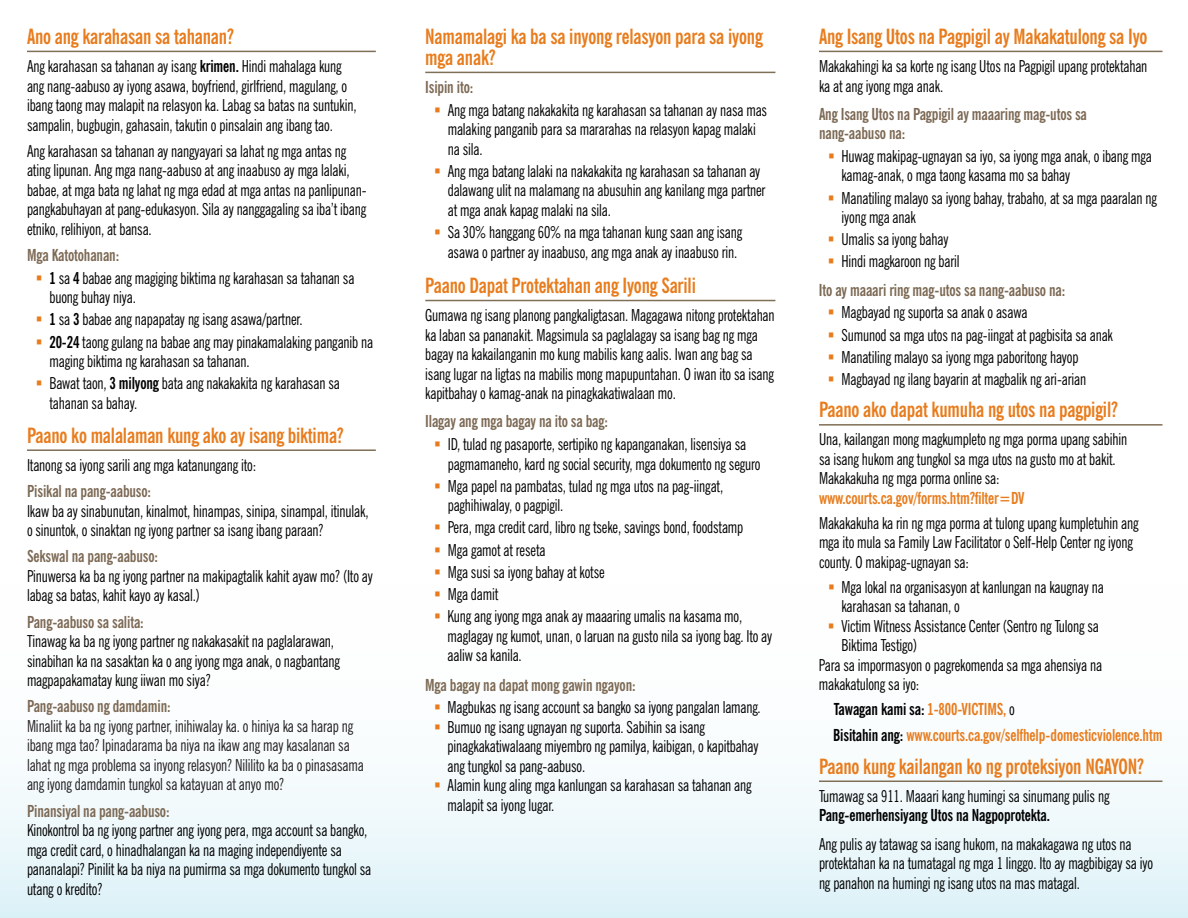
<style>
.page{position:relative;width:1188px;height:918px;background:#fff}
.page>*{position:absolute;margin:0;border:0;box-sizing:border-box;transform-origin:0 0}
.t1{font:700 condensed 21px/21px "News Gothic BT";letter-spacing:-.01em;color:#e87c1d;scale:.9 1}
.t2{font:condensed 16.5px/19.5px "News Gothic BT";letter-spacing:-.01em;color:#000;scale:.9 1}
.t3{font:700 condensed 16.5px/19.5px "News Gothic BT";letter-spacing:-.01em;color:#7c6954;scale:.9 1}
.t4{font:condensed 16.5px/19.5px "News Gothic BT";letter-spacing:-.01em;color:#231f20;scale:.9 1}
.t5{font:700 condensed 16.5px/26.2px "News Gothic BT";letter-spacing:-.01em;color:#e87c1d;scale:.9 1}
.t6{font:700 condensed 16.5px "News Gothic BT";letter-spacing:-.01em;color:#000;scale:.9 1}
.s1{font-weight:700}
.s2{color:#e87c1d}
.s3{font-weight:400;color:#000}
.s4{color:#000}
</style>
<div class="page">
<div style="left:0;top:443px;width:1188px;height:475px;background:linear-gradient(to bottom,#fff,#e8f6fa)"></div>
<hr style="left:425px;top:72px;width:350px;height:1px;background:#806f57">
<hr style="left:425px;top:300px;width:350px;height:1px;background:#806f57">
<hr style="left:819px;top:51px;width:343px;height:1px;background:#806f57">
<hr style="left:819px;top:424px;width:343px;height:2px;background:#806f57">
<hr style="left:819px;top:781px;width:343px;height:1px;background:#806f57">
<hr style="left:27px;top:51px;width:349px;height:1px;background:#806f57">
<hr style="left:27px;top:449px;width:349px;height:2px;background:#806f57">
<p class="t1" style="left:27px;top:26px;width:231px">Ano ang karahasan sa tahanan?</p>
<p class="t2" style="left:27px;top:56px;width:368px">Ang karahasan sa tahanan ay isang <span class="s1">krimen.</span> Hindi mahalaga kung ang nang-aabuso ay iyong asawa, boyfriend, girlfriend, magulang, o ibang taong may malapit na relasyon ka. Labag sa batas na suntukin, sampalin, bugbugin, gahasain, takutin o pinsalain ang ibang tao.</p>
<p class="t2" style="left:27px;top:141px;width:379px">Ang karahasan sa tahanan ay nangyayari sa lahat ng mga antas ng ating lipunan. Ang mga nang-aabuso at ang inaabuso ay mga lalaki, babae, at mga bata ng lahat ng mga edad at mga antas na panlipunan&shy;pangkabuhayan at pang-edukasyon. Sila ay nanggagaling sa iba’t ibang etniko, relihiyon, at bansa.</p>
<p class="t3" style="left:27px;top:245px;width:104px">Mga Katotohanan:</p>
<p class="t2" style="left:49px;top:268px;width:340px;text-indent:-13px"><span class="s2">▪</span> <span class="s1">1</span> sa <span class="s1">4</span> babae ang magiging biktima ng karahasan sa tahanan sa buong buhay niya.</p>
<p class="t2" style="left:36px;top:310px;width:298px"><span class="s2">▪</span> <span class="s1">1</span> sa <span class="s1">3</span> babae ang napapatay ng isang asawa/partner.</p>
<p class="t2" style="left:49px;top:332px;width:361px;text-indent:-13px"><span class="s2">▪</span> <span class="s1">20-24</span> taong gulang na babae ang may pinakamalaking panganib na maging biktima ng karahasan sa tahanan.</p>
<p class="t2" style="left:49px;top:374px;width:324px;text-indent:-13px"><span class="s2">▪</span> Bawat taon, <span class="s1">3 milyong</span> bata ang nakakakita ng karahasan sa tahanan sa bahay.</p>
<p class="t1" style="left:27px;top:424px;width:353px">Paano ko malalaman kung ako ay isang biktima?</p>
<p class="t2" style="left:27px;top:455px;width:256px">Itanong sa iyong sarili ang mga katanungang ito:</p>
<p class="t3" style="left:27px;top:481px;width:139px">Pisikal na pang-aabuso:</p>
<p class="t2" style="left:27px;top:501px;width:381px">Ikaw ba ay sinabunutan, kinalmot, hinampas, sinipa, sinampal, itinulak, o sinuntok, o sinaktan ng iyong partner sa isang ibang paraan?</p>
<p class="t3" style="left:27px;top:547px;width:147px">Sekswal na pang-aabuso:</p>
<p class="t2" style="left:27px;top:566px;width:386px">Pinuwersa ka ba ng iyong partner na makipagtalik kahit ayaw mo? (Ito ay labag sa batas, kahit kayo ay kasal.)</p>
<p class="t3" style="left:27px;top:612px;width:131px">Pang-aabuso sa salita:</p>
<p class="t2" style="left:27px;top:631px;width:349px">Tinawag ka ba ng iyong partner ng nakakasakit na paglalarawan, sinabihan ka na sasaktan ka o ang iyong mga anak, o nagbantang magpapakamatay kung iiwan mo siya?</p>
<p class="t3" style="left:27px;top:697px;width:161px">Pang-aabuso ng damdamin:</p>
<p class="t4" style="left:27px;top:716px;width:376px">Minaliit ka ba ng iyong partner, inihiwalay ka. o hiniya ka sa harap ng ibang mga tao? Ipinadarama ba niya na ikaw ang may kasalanan sa lahat ng mga problema sa inyong relasyon? Nililito ka ba o pinasasama ang iyong damdamin tungkol sa katayuan at anyo mo?</p>
<p class="t3" style="left:27px;top:801px;width:160px">Pinansiyal na pang-aabuso:</p>
<p class="t2" style="left:27px;top:820px;width:384px">Kinokontrol ba ng iyong partner ang iyong pera, mga account sa bangko, mga credit card, o hinadhalangan ka na maging independiyente sa pananalapi? Pinilit ka ba niya na pumirma sa mga dokumento tungkol sa utang o kredito?</p>
<p class="t1" style="left:425px;top:26px;width:377px">Namamalagi ka ba sa inyong relasyon para sa iyong mga anak?</p>
<p class="t3" style="left:425px;top:77px;width:55px">Isipin ito:</p>
<p class="t2" style="left:448px;top:100px;width:356px;text-indent:-13px"><span class="s2">▪</span> Ang mga batang nakakakita ng karahasan sa tahanan ay nasa mas malaking panganib para sa mararahas na relasyon kapag malaki na sila.</p>
<p class="t2" style="left:448px;top:161px;width:355px;text-indent:-13px"><span class="s2">▪</span> Ang mga batang lalaki na nakakakita ng karahasan sa tahanan ay dalawang ulit na malamang na abusuhin ang kanilang mga partner at mga anak kapag malaki na sila.</p>
<p class="t2" style="left:434px;top:222px;width:344px;text-align:center"><span class="s2">▪</span> Sa 30% hanggang 60% na mga tahanan kung saan ang isang asawa o partner ay inaabuso, ang mga anak ay inaabuso rin.</p>
<p class="t1" style="left:425px;top:275px;width:302px">Paano Dapat Protektahan ang Iyong Sarili</p>
<p class="t2" style="left:425px;top:305px;width:390px">Gumawa ng isang planong pangkaligtasan. Magagawa nitong protektahan ka laban sa pananakit. Magsimula sa paglalagay sa isang bag ng mga bagay na kakailanganin mo kung mabilis kang aalis. Iwan ang bag sa isang lugar na ligtas na mabilis mong mapupuntahan. O iwan ito sa isang kapitbahay o kamag-anak na pinagkakatiwalaan mo.</p>
<p class="t3" style="left:425px;top:411px;width:204px">Ilagay ang mga bagay na ito sa bag:</p>
<p class="t2" style="left:448px;top:434px;width:349px;text-indent:-13px"><span class="s2">▪</span> ID, tulad ng pasaporte, sertipiko ng kapanganakan, lisensiya sa pagmamaneho, kard ng social security, mga dokumento ng seguro</p>
<p class="t2" style="left:448px;top:476px;width:308px;text-indent:-13px"><span class="s2">▪</span> Mga papel na pambatas, tulad ng mga utos na pag-iingat, paghihiwalay, o pagpigil.</p>
<p class="t2" style="left:434px;top:518px;width:345px"><span class="s2">▪</span> Pera, mga credit card, libro ng tseke, savings bond, foodstamp</p>
<p class="t2" style="left:434px;top:540px;width:125px"><span class="s2">▪</span> Mga gamot at reseta</p>
<p class="t2" style="left:434px;top:562px;width:191px"><span class="s2">▪</span> Mga susi sa iyong bahay at kotse</p>
<p class="t2" style="left:434px;top:584px;width:73px"><span class="s2">▪</span> Mga damit</p>
<p class="t2" style="left:448px;top:606px;width:362px;text-indent:-13px"><span class="s2">▪</span> Kung ang iyong mga anak ay maaaring umalis na kasama mo, maglagay ng kumot, unan, o laruan na gusto nila sa iyong bag. Ito ay aaliw sa kanila.</p>
<p class="t3" style="left:425px;top:675px;width:235px">Mga bagay na dapat mong gawin ngayon:</p>
<p class="t2" style="left:434px;top:698px;width:364px"><span class="s2">▪</span> Magbukas ng isang account sa bangko sa iyong pangalan lamang.</p>
<p class="t2" style="left:448px;top:717px;width:347px;text-indent:-13px"><span class="s2">▪</span> Bumuo ng isang ugnayan ng suporta. Sabihin sa isang pinagkakatiwalaang miyembro ng pamilya, kaibigan, o kapitbahay ang tungkol sa pang-aabuso.</p>
<p class="t2" style="left:448px;top:776px;width:339px;text-indent:-13px"><span class="s2">▪</span> Alamin kung aling mga kanlungan sa karahasan sa tahanan ang malapit sa iyong lugar.</p>
<p class="t1" style="left:819px;top:26px;width:367px">Ang Isang Utos na Pagpigil ay Makakatulong sa Iyo</p>
<p class="t2" style="left:819px;top:56px;width:366px">Makakahingi ka sa korte ng isang Utos na Pagpigil upang protektahan ka at ang iyong mga anak.</p>
<p class="t3" style="left:819px;top:104px;width:299px">Ang Isang Utos na Pagpigil ay maaaring mag-utos sa nang-aabuso na:</p>
<p class="t2" style="left:842px;top:146px;width:346px;text-indent:-13px"><span class="s2">▪</span> Huwag makipag-ugnayan sa iyo, sa iyong mga anak, o ibang mga kamag-anak, o mga taong kasama mo sa bahay</p>
<p class="t2" style="left:841px;top:188px;width:352px;text-indent:-13px"><span class="s2">▪</span> Manatiling malayo sa iyong bahay, trabaho, at sa mga paaralan ng iyong mga anak</p>
<p class="t2" style="left:828px;top:230px;width:135px"><span class="s2">▪</span> Umalis sa iyong bahay</p>
<p class="t3" style="left:819px;top:247px;width:275px;line-height:28.2px;text-indent:9px"><span class="s2">▪</span> <span class="s3">Hindi magkaroon ng baril<br></span>Ito ay maaari ring mag-utos sa nang-aabuso na:</p>
<p class="t2" style="left:828px;top:303px;width:223px"><span class="s2">▪</span> Magbayad ng suporta sa anak o asawa</p>
<p class="t2" style="left:828px;top:325px;width:318px"><span class="s2">▪</span> Sumunod sa mga utos na pag-iingat at pagbisita sa anak</p>
<p class="t2" style="left:828px;top:347px;width:280px"><span class="s2">▪</span> Manatiling malayo sa iyong mga paboritong hayop</p>
<p class="t2" style="left:828px;top:369px;width:288px"><span class="s2">▪</span> Magbayad ng ilang bayarin at magbalik ng ari-arian</p>
<p class="t1" style="left:819px;top:399px;width:333px">Paano ako dapat kumuha ng utos na pagpigil?</p>
<p class="t2" style="left:819px;top:430px;width:344px">Una, kailangan mong magkumpleto ng mga porma upang sabihin sa isang hukom ang tungkol sa mga utos na gusto mo at bakit.<br>Makakakuha ng mga porma online sa:</p>
<p class="t5" style="left:819px;top:485px;width:230px">www.courts.ca.gov/forms.htm?filter=DV</p>
<p class="t2" style="left:819px;top:513px;width:357px">Makakakuha ka rin ng mga porma at tulong upang kumpletuhin ang mga ito mula sa Family Law Facilitator o Self-Help Center ng iyong county. O makipag-ugnayan sa:</p>
<p class="t2" style="left:842px;top:577px;width:293px;text-indent:-13px"><span class="s2">▪</span> Mga lokal na organisasyon at kanlungan na kaugnay na karahasan sa tahanan, o</p>
<p class="t2" style="left:828px;top:616px;width:303px"><span class="s2">▪</span> Victim Witness Assistance Center (Sentro ng Tulong sa</p>
<p class="t2" style="left:841px;top:636px;width:86px">Biktima Testigo)</p>
<p class="t2" style="left:819px;top:655px;width:316px">Para sa impormasyon o pagrekomenda sa mga ahensiya na</p>
<p class="t2" style="left:819px;top:675px;width:113px">makakatulong sa iyo:</p>
<p class="t5" style="left:833px;top:696px;width:367px"><span class="s4">Tawagan kami sa:</span> 1-800-VICTIMS, <span class="s3">o<br></span><span class="s4">Bisitahin ang:</span> www.courts.ca.gov/selfhelp-domesticviolence.htm</p>
<p class="t1" style="left:819px;top:756px;width:362px">Paano kung kailangan ko ng proteksiyon NGAYON?</p>
<p class="t2" style="left:819px;top:786px;width:324px">Tumawag sa 911. Maaari kang humingi sa sinumang pulis ng</p>
<p class="t6" style="left:819px;top:805px;width:258px">Pang-emerhensiyang Utos na Nagpoprotekta.</p>
<p class="t2" style="left:819px;top:834px;width:373px">Ang pulis ay tatawag sa isang hukom, na makakagawa ng utos na protektahan ka na tumatagal ng mga 1 linggo. Ito ay magbibigay sa iyo ng panahon na humingi ng isang utos na mas matagal.</p>
</div>
